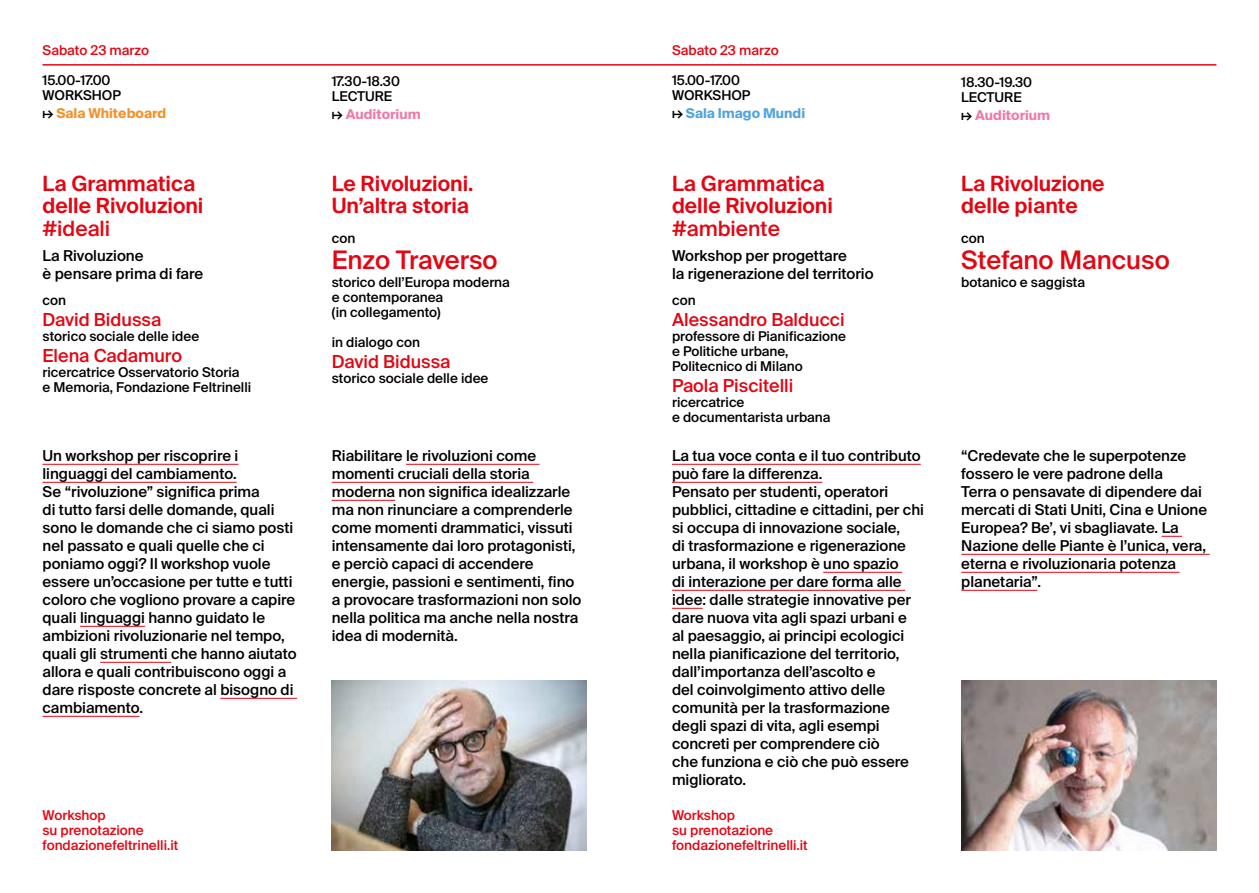
<style>
.page{position:relative;width:1259px;height:893px;background:#fff}
.page>*{position:absolute;margin:0;border:0;box-sizing:border-box;transform-origin:0 0}
.t1{font:500 25.5px "Suisse Intl";color:#e30613}
.t2{font:600 21px/22.5px "Suisse Intl";color:#e30613}
.t3{font:500 21px "Suisse Intl";color:#e30613}
.t4{font:500 18px "Suisse Intl";color:#e30613}
.t5{font:500 15px/18px "Suisse Intl";color:#000}
.t6{font:500 13.5px/15px "Suisse Intl";color:#000}
.t7{font:500 13.5px/15px "Suisse Intl";color:#e30613}
.t8{font:700 13.5px "Suisse Intl";color:#ee7aaa}
.t9{font:700 13.5px "Suisse Intl";color:#51a4db}
.t10{font:700 13.5px "Suisse Intl";color:#f3912b}
.s1{font-weight:500;color:#000}
</style>
<div class="page">
<hr style="left:672px;top:464px;width:248px;height:1px;background:#e30613">
<hr style="left:672px;top:482px;width:150px;height:1px;background:#e30613">
<hr style="left:823px;top:572px;width:79px;height:1px;background:#e30613">
<hr style="left:672px;top:590px;width:233px;height:1px;background:#e30613">
<hr style="left:672px;top:608px;width:30px;height:1px;background:#e30613">
<hr style="left:43px;top:464px;width:195px;height:1px;background:#e30613">
<hr style="left:43px;top:482px;width:194px;height:1px;background:#e30613">
<hr style="left:80px;top:626px;width:65px;height:1px;background:#e30613">
<hr style="left:100px;top:662px;width:71px;height:1px;background:#e30613">
<hr style="left:220px;top:698px;width:77px;height:1px;background:#e30613">
<hr style="left:43px;top:716px;width:96px;height:1px;background:#e30613">
<hr style="left:406px;top:464px;width:133px;height:1px;background:#e30613">
<hr style="left:332px;top:482px;width:201px;height:1px;background:#e30613">
<hr style="left:332px;top:500px;width:63px;height:1px;background:#e30613">
<svg style="left:1161px;top:536px;width:21px;height:1px"></svg>
<hr style="left:961px;top:554px;width:248px;height:1px;background:#e30613">
<hr style="left:961px;top:572px;width:218px;height:1px;background:#e30613">
<hr style="left:961px;top:590px;width:76px;height:1px;background:#e30613">
<hr style="left:43px;top:64px;width:1173px;height:2px;background:#e30613">
<img style="left:961px;top:680px;width:255px;height:170px">
<img style="left:332px;top:680px;width:255px;height:170px">
<p class="t7" style="left:43px;top:43px;width:108px">Sabato 23 marzo</p>
<p class="t6" style="left:43px;top:73px;width:80px">15.00-17.00<br>WORKSHOP</p>
<p class="t10" style="left:43px;top:105px;width:125px"><span class="s1">↦</span> Sala Whiteboard</p>
<h2 class="t2" style="left:43px;top:172px;width:162px">La Grammatica delle Rivoluzioni</h2>
<h2 class="t3" style="left:43px;top:216px;width:69px">#ideali</h2>
<p class="t5" style="left:43px;top:247px;width:162px">La Rivoluzione<br>è pensare prima di fare</p>
<p class="t6" style="left:43px;top:293px;width:25px">con</p>
<p class="t4" style="left:43px;top:309px;width:120px">David Bidussa</p>
<p class="t6" style="left:43px;top:329px;width:158px">storico sociale delle idee</p>
<p class="t4" style="left:43px;top:345px;width:141px">Elena Cadamuro</p>
<p class="t6" style="left:43px;top:365px;width:210px">ricercatrice Osservatorio Storia<br>e Memoria, Fondazione Feltrinelli</p>
<p class="t5" style="left:43px;top:447px;width:256px">Un workshop per riscoprire i linguaggi del cambiamento.<br>Se “rivoluzione” significa prima<br>di tutto farsi delle domande, quali sono le domande che ci siamo posti nel passato e quali quelle che ci poniamo oggi? Il workshop vuole essere un’occasione per tutte e tutti coloro che vogliono provare a capire quali linguaggi hanno guidato le ambizioni rivoluzionarie nel tempo, quali gli strumenti che hanno aiutato allora e quali contribuiscono oggi a dare risposte concrete al bisogno di cambiamento.</p>
<p class="t6" style="left:332px;top:74px;width:70px">17.30-18.30<br>LECTURE</p>
<p class="t8" style="left:332px;top:106px;width:90px"><span class="s1">↦</span> Auditorium</p>
<h2 class="t2" style="left:332px;top:172px;width:143px">Le Rivoluzioni.<br>Un’altra storia</h2>
<p class="t6" style="left:332px;top:231px;width:25px">con</p>
<h1 class="t1" style="left:332px;top:245px;width:167px">Enzo Traverso</h1>
<p class="t6" style="left:332px;top:275px;width:180px">storico dell’Europa moderna e contemporanea<br>(in collegamento)</p>
<p class="t6" style="left:332px;top:335px;width:90px">in dialogo con</p>
<p class="t4" style="left:332px;top:351px;width:120px">David Bidussa</p>
<p class="t6" style="left:332px;top:371px;width:158px">storico sociale delle idee</p>
<p class="t5" style="left:332px;top:447px;width:251px">Riabilitare le rivoluzioni come momenti cruciali della storia moderna non significa idealizzarle ma non rinunciare a comprenderle come momenti drammatici, vissuti intensamente dai loro protagonisti, e perciò capaci di accendere energie, passioni e sentimenti, fino a provocare trasformazioni non solo nella politica ma anche nella nostra idea di modernità.</p>
<p class="t7" style="left:672px;top:43px;width:108px">Sabato 23 marzo</p>
<p class="t6" style="left:672px;top:73px;width:80px">15.00-17.00<br>WORKSHOP</p>
<p class="t9" style="left:672px;top:105px;width:135px"><span class="s1">↦</span> Sala Imago Mundi</p>
<h2 class="t2" style="left:672px;top:172px;width:162px">La Grammatica delle Rivoluzioni</h2>
<h2 class="t3" style="left:672px;top:216px;width:109px">#ambiente</h2>
<p class="t5" style="left:672px;top:247px;width:203px">Workshop per progettare<br>la rigenerazione del territorio</p>
<p class="t6" style="left:672px;top:293px;width:25px">con</p>
<p class="t4" style="left:672px;top:309px;width:174px">Alessandro Balducci</p>
<p class="t6" style="left:672px;top:329px;width:175px">professore di Pianificazione e Politiche urbane,<br>Politecnico di Milano</p>
<p class="t4" style="left:672px;top:375px;width:123px">Paola Piscitelli</p>
<p class="t6" style="left:672px;top:395px;width:160px">ricercatrice<br>e documentarista urbana</p>
<p class="t5" style="left:672px;top:447px;width:253px">La tua voce conta e il tuo contributo può fare la differenza.<br>Pensato per studenti, operatori pubblici, cittadine e cittadini, per chi si occupa di innovazione sociale,<br>di trasformazione e rigenerazione urbana, il workshop è uno spazio<br>di interazione per dare forma alle idee: dalle strategie innovative per dare nuova vita agli spazi urbani e<br>al paesaggio, ai principi ecologici nella pianificazione del territorio, dall’importanza dell’ascolto e<br>del coinvolgimento attivo delle comunità per la trasformazione degli spazi di vita, agli esempi concreti per comprendere ciò<br>che funziona e ciò che può essere migliorato.</p>
<p class="t7" style="left:43px;top:808px;width:137px">Workshop<br>su prenotazione fondazionefeltrinelli.it</p>
<p class="t7" style="left:672px;top:808px;width:137px">Workshop<br>su prenotazione fondazionefeltrinelli.it</p>
<p class="t6" style="left:961px;top:74px;width:72px">18.30-19.30<br>LECTURE</p>
<p class="t8" style="left:961px;top:107px;width:90px"><span class="s1">↦</span> Auditorium</p>
<h2 class="t2" style="left:961px;top:172px;width:145px">La Rivoluzione delle piante</h2>
<p class="t6" style="left:961px;top:231px;width:25px">con</p>
<h1 class="t1" style="left:961px;top:245px;width:210px">Stefano Mancuso</h1>
<p class="t6" style="left:961px;top:275px;width:125px">botanico e saggista</p>
<p class="t5" style="left:961px;top:447px;width:247px">“Credevate che le superpotenze fossero le vere padrone della<br>Terra o pensavate di dipendere dai mercati di Stati Uniti, Cina e Unione<br>Europea? Be’, vi sbagliavate. La<br>Nazione delle Piante è l’unica, vera, eterna e rivoluzionaria potenza planetaria”.</p>
</div>
